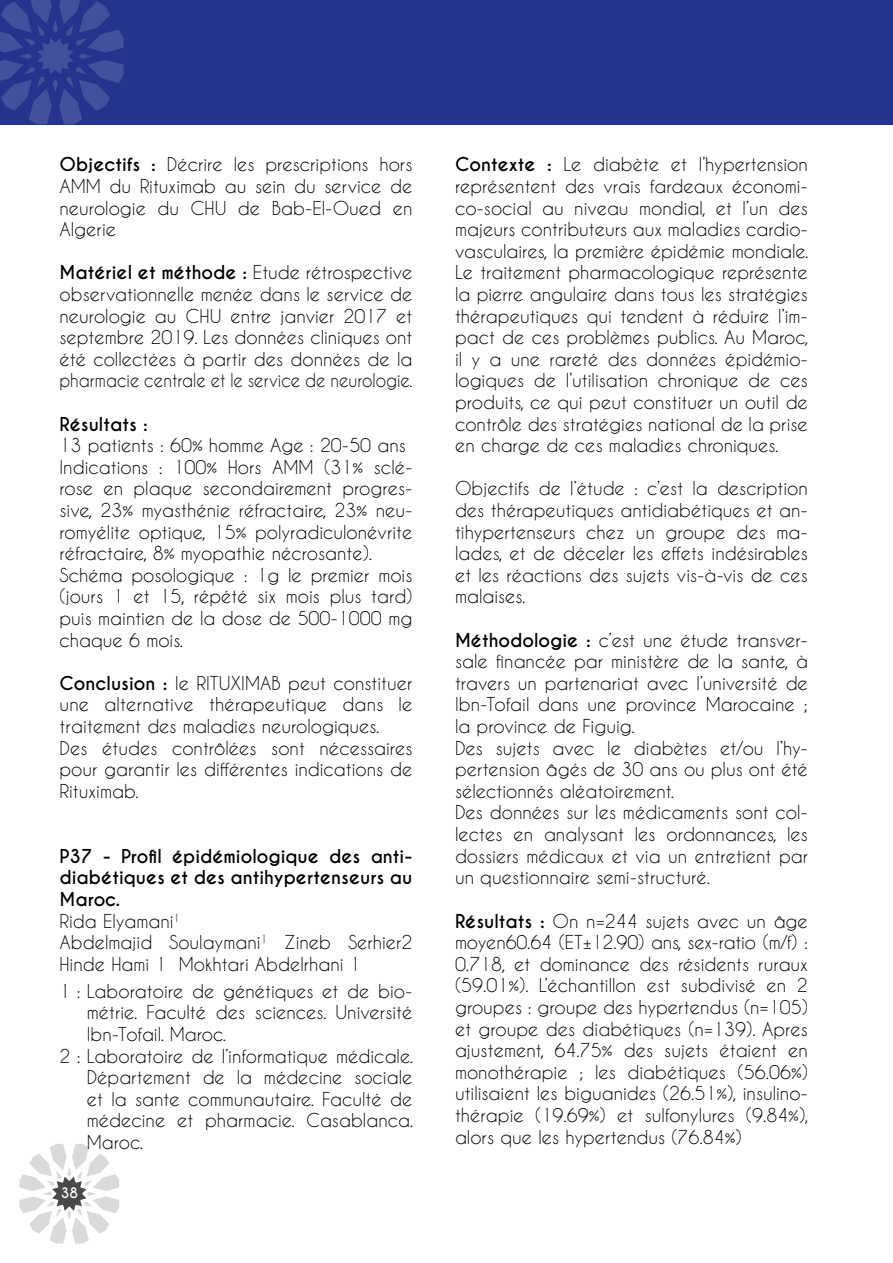
<style>
.page{position:relative;width:893px;height:1263px;background:#fff}
.page>*{position:absolute;margin:0;border:0;box-sizing:border-box;transform-origin:0 0}
.t1{font:18px/21.6px "Caviar Dreams";color:#000;text-align:justify}
.t2{font:700 18px/21.6px "Caviar Dreams";color:#000}
.t3{font:700 13.65px "Caviar Dreams";color:#fff}
.s1{font-weight:700}
.s2{font-weight:400}
</style>
<div class="page">
<div style="left:0;top:0;width:893px;height:124px;background:#26338c"></div>
<svg style="left:0;top:0;width:124px;height:124px"></svg>
<svg style="left:19px;top:1144px;width:100px;height:99px"></svg>
<p class="t1" style="left:60px;top:153px;width:354px"><span class="s1">Objectifs :</span> Décrire les prescriptions hors AMM du Rituximab au sein du service de neurologie du CHU de Bab-El-Oued en Algerie</p>
<p class="t1" style="left:60px;top:261px;width:354px"><span class="s1">Matériel et méthode :</span> Etude rétrospective observationnelle menée dans le service de neurologie au CHU entre janvier 2017 et septembre 2019. Les données cliniques ont été collectées à partir des données de la pharmacie centrale et le service de neurologie.</p>
<p class="t2" style="left:60px;top:414px;width:90px">Résultats :</p>
<p class="t1" style="left:60px;top:434px;width:354px;text-align:left">13 patients : 60% homme Age : 20-50 ans Indications : 100% Hors AMM (31% sclé&shy;rose en plaque secondairement progres&shy;sive, 23% myasthénie réfractaire, 23% neu&shy;romyélite optique, 15% polyradiculonévrite réfractaire, 8% myopathie nécrosante).<br>Schéma posologique : 1g le premier mois (jours 1 et 15, répété six mois plus tard) puis maintien de la dose de 500-1000 mg chaque 6 mois.</p>
<p class="t1" style="left:60px;top:672px;width:354px;text-align:left"><span class="s1">Conclusion :</span> le RITUXIMAB peut constituer une alternative thérapeutique dans le traitement des maladies neurologiques.<br>Des études contrôlées sont nécessaires pour garantir les différentes indications de Rituximab.</p>
<p class="t2" style="left:60px;top:846px;width:354px">P37 - Profil épidémiologique des anti&shy;diabétiques et des antihypertenseurs au<br>Maroc.<br><span class="s2">Rida Elyamani</span><sup>1<br></sup><span class="s2">Abdelmajid Soulaymani</span><sup>1</sup> <span class="s2">Zineb Serhier2<br>Hinde Hami 1 Mokhtari Abdelrhani 1</span></p>
<p class="t1" style="left:60px;top:980px;width:354px">1 : Laboratoire de génétiques et de bio-</p>
<p class="t1" style="left:87px;top:1001px;width:327px">métrie. Faculté des sciences. Université</p>
<p class="t1" style="left:87px;top:1023px;width:141px">Ibn-Tofail. Maroc.</p>
<p class="t1" style="left:60px;top:1044px;width:355px">2 : Laboratoire de l’informatique médicale.</p>
<p class="t1" style="left:87px;top:1066px;width:327px">Département de la médecine sociale</p>
<p class="t1" style="left:87px;top:1088px;width:327px">et la sante communautaire. Faculté de</p>
<p class="t1" style="left:87px;top:1109px;width:328px">médecine et pharmacie. Casablanca.</p>
<p class="t1" style="left:87px;top:1131px;width:58px">Maroc.</p>
<p class="t3" style="left:61px;top:1185px;width:19px">38</p>
<p class="t1" style="left:455px;top:153px;width:355px"><span class="s1">Contexte :</span> Le diabète et l’hypertension représentent des vrais fardeaux économi&shy;co-social au niveau mondial, et l’un des majeurs contributeurs aux maladies cardio&shy;vasculaires, la première épidémie mondiale.<br>Le traitement pharmacologique représente la pierre angulaire dans tous les stratégies thérapeutiques qui tendent à réduire l’im&shy;pact de ces problèmes publics. Au Maroc, il y a une rareté des données épidémio&shy;logiques de l’utilisation chronique de ces produits, ce qui peut constituer un outil de contrôle des stratégies national de la prise en charge de ces maladies chroniques.</p>
<p class="t1" style="left:455px;top:477px;width:354px">Objectifs de l’étude : c’est la description des thérapeutiques antidiabétiques et an&shy;tihypertenseurs chez un groupe des ma&shy;lades, et de déceler les effets indésirables et les réactions des sujets vis-à-vis de ces malaises.</p>
<p class="t1" style="left:455px;top:629px;width:354px;text-align:left"><span class="s1">Méthodologie :</span> c’est une étude transver&shy;sale financée par ministère de la sante, à travers un partenariat avec l’université de Ibn-Tofail dans une province Marocaine ; la province de Figuig.<br>Des sujets avec le diabètes et/ou l’hy&shy;pertension âgés de 30 ans ou plus ont été sélectionnés aléatoirement.<br>Des données sur les médicaments sont col&shy;lectes en analysant les ordonnances, les dossiers médicaux et via un entretient par un questionnaire semi-structuré.</p>
<p class="t1" style="left:455px;top:909px;width:355px"><span class="s1">Résultats :</span> On n=244 sujets avec un âge moyen60.64 (ET±12.90) ans, sex-ratio (m/f) :<br>0.718, et dominance des résidents ruraux (59.01%). L’échantillon est subdivisé en 2 groupes : groupe des hypertendus (n=105) et groupe des diabétiques (n=139). Apres ajustement, 64.75% des sujets étaient en monothérapie ; les diabétiques (56.06%) utilisaient les biguanides (26.51%), insulino&shy;thérapie (19.69%) et sulfonylures (9.84%), alors que les hypertendus (76.84%)</p>
</div>
